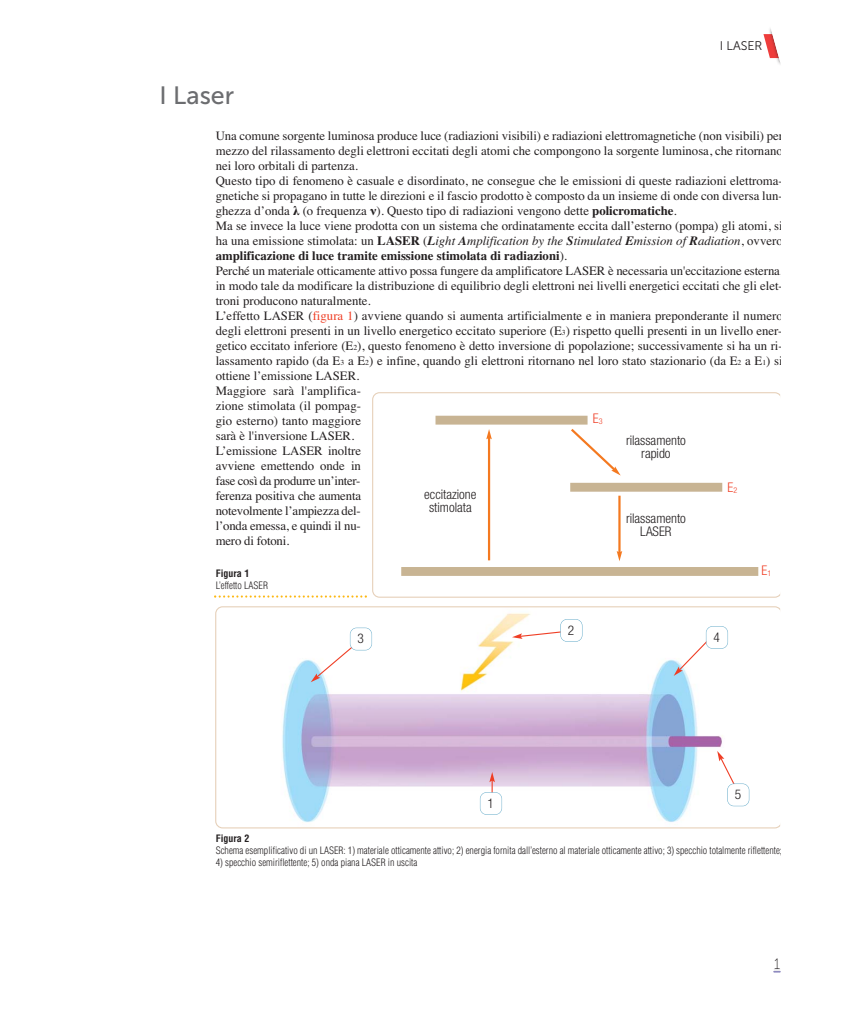
<style>
.page{position:relative;width:844px;height:1014px;background:#fff}
.page>*{position:absolute;margin:0;border:0;box-sizing:border-box;transform-origin:0 0}
.t1{font:25px "Museo Sans 500";color:#6c6d70}
.t2{font:15px "Museo Sans 100";color:#231f20;scale:.9 1}
.t3{font:300 condensed 13.38px/12.9px "Helvetica Neue";color:#231f20;text-align:center}
.t4{font:300 condensed 13.38px "Helvetica Neue";color:#ef3e25}
.t5{font:12.75px/15px "Times";color:#231f20}
.t6{font:12.5px "Museo Sans 300";color:#231f20}
.t7{font:300 condensed 10px "Helvetica";color:#231f20}
.t8{font:700 condensed 10px "Helvetica";color:#231f20}
.s1{font-weight:700}
.s2{font-weight:700;font-style:italic}
.s3{font-style:italic}
.s4{color:#ef3e25}
.s5{font-size:7.62px}
.s6{font-size:8px}
</style>
<div class="page">
<svg style="left:773px;top:969px;width:7px;height:3px"></svg>
<svg style="left:763px;top:28px;width:18px;height:36px"></svg>
<svg style="left:215px;top:606px;width:565px;height:222px"></svg>
<svg style="left:372px;top:392px;width:408px;height:205px"></svg>
<svg style="left:214px;top:595px;width:153px;height:2px"></svg>
<div style="left:435px;top:415px;width:152px;height:9px;background:#c8b493"></div>
<div style="left:570px;top:483px;width:152px;height:8px;background:#c8b493"></div>
<div style="left:401px;top:567px;width:357px;height:9px;background:#c8b493"></div>
<hr style="left:618px;top:495px;width:2px;height:58px;background:#f47920">
<svg style="left:616px;top:551px;width:6px;height:10px"></svg>
<svg style="left:568px;top:426px;width:52px;height:49px"></svg>
<svg style="left:310px;top:627px;width:62px;height:55px"></svg>
<svg style="left:512px;top:619px;width:70px;height:22px"></svg>
<svg style="left:673px;top:626px;width:55px;height:50px"></svg>
<svg style="left:717px;top:750px;width:32px;height:56px"></svg>
<svg style="left:479px;top:392px;width:23px;height:422px"></svg>
<h1 class="t1" style="left:159px;top:81px;width:76px">I Laser</h1>
<p class="t6" style="left:719px;top:39px;width:44px">I LASER</p>
<p class="t5" style="left:216px;top:127px;width:568px">Una comune sorgente luminosa produce luce (radiazioni visibili) e radiazioni elettromagnetiche (non visibili) per mezzo del rilassamento degli elettroni eccitati degli atomi che compongono la sorgente luminosa, che ritornano nei loro orbitali di partenza.<br>Questo tipo di fenomeno è casuale e disordinato, ne consegue che le emissioni di queste radiazioni elettroma&shy;gnetiche si propagano in tutte le direzioni e il fascio prodotto è composto da un insieme di onde con diversa lun&shy;ghezza d’onda <span class="s1">λ</span> (o frequenza <span class="s1">ν</span>). Questo tipo di radiazioni vengono dette <span class="s1">policromatiche</span>.<br>Ma se invece la luce viene prodotta con un sistema che ordinatamente eccita dall’esterno (pompa) gli atomi, si ha una emissione stimolata: un <span class="s1">LASER</span> (<span class="s2">L</span><span class="s3">ight</span> <span class="s2">A</span><span class="s3">mplification by the</span> <span class="s2">S</span><span class="s3">timulated</span> <span class="s2">E</span><span class="s3">mission of</span> <span class="s2">R</span><span class="s3">adiation</span>, ovvero <span class="s1">amplificazione di luce tramite emissione stimolata di radiazioni</span>).<br>Perché un materiale otticamente attivo possa fungere da amplificatore LASER è necessaria un'eccitazione esterna, in modo tale da modificare la distribuzione di equilibrio degli elettroni nei livelli energetici eccitati che gli elet&shy;troni producono naturalmente.<br>L’effetto LASER (<span class="s4">figura 1</span>) avviene quando si aumenta artificialmente e in maniera preponderante il numero degli elettroni presenti in un livello energetico eccitato superiore (E<span class="s5">3</span>) rispetto quelli presenti in un livello ener&shy;getico eccitato inferiore (E<span class="s5">2</span>), questo fenomeno è detto inversione di popolazione; successivamente si ha un ri&shy;lassamento rapido (da E<span class="s5">3</span> a E<span class="s5">2</span>) e infine, quando gli elettroni ritornano nel loro stato stazionario (da E<span class="s5">2</span> a E<span class="s5">1</span>) si ottiene l’emissione LASER.<br>Maggiore sarà l'amplifica-<br>zione stimolata (il pompag-<br>gio esterno) tanto maggiore<br>sarà è l'inversione LASER.<br>L’emissione LASER inoltre<br>avviene emettendo onde in<br>fase così da produrre un’inter-<br>ferenza positiva che aumenta<br>notevolmente l’ampiezza del-<br>l’onda emessa, e quindi il nu-<br>mero di fotoni.</p>
<p class="t4" style="left:592px;top:411px;width:11px">E<span class="s6">3</span></p>
<p class="t3" style="left:626px;top:434px;width:61px">rilassamento rapido</p>
<p class="t4" style="left:727px;top:479px;width:11px">E<span class="s6">2</span></p>
<p class="t3" style="left:424px;top:487px;width:54px">eccitazione stimolata</p>
<p class="t3" style="left:626px;top:512px;width:61px">rilassamento<br>LASER</p>
<p class="t8" style="left:216px;top:567px;width:35px">Figura 1</p>
<p class="t7" style="left:216px;top:580px;width:54px">L’effetto LASER</p>
<p class="t3" style="left:357px;top:631px;width:8px">3</p>
<p class="t3" style="left:487px;top:796px;width:8px">1</p>
<p class="t3" style="left:567px;top:623px;width:8px">2</p>
<p class="t3" style="left:713px;top:630px;width:8px">4</p>
<p class="t4" style="left:761px;top:563px;width:11px">E<span class="s6">1</span></p>
<p class="t3" style="left:734px;top:787px;width:8px">5</p>
<p class="t8" style="left:216px;top:832px;width:35px">Figura 2</p>
<p class="t7" style="left:216px;top:844px;width:567px">Schema esemplificativo di un LASER: 1) materiale otticamente attivo; 2) energia fornita dall’esterno al materiale otticamente attivo; 3) specchio totalmente riflettente;</p>
<p class="t7" style="left:216px;top:856px;width:203px">4) specchio semiriflettente; 5) onda piana LASER in uscita</p>
<p class="t2" style="left:774px;top:955px;width:8px">1</p>
</div>
